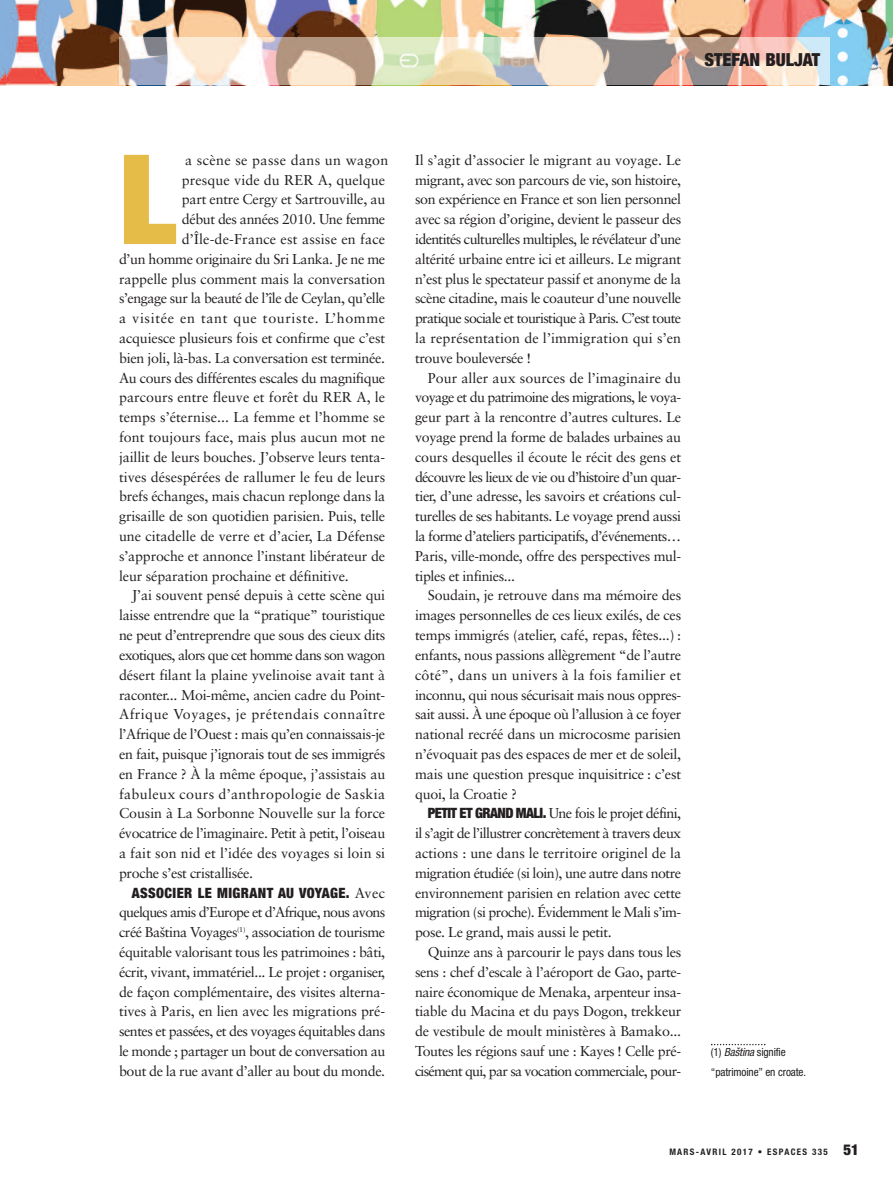
<style>
.page{position:relative;width:893px;height:1178px;background:#fff}
.page>*{position:absolute;margin:0;border:0;box-sizing:border-box;transform-origin:0 0}
.t1{font:900 expanded 124.8px "Helvetica Neue";color:#e6bc48}
.t2{font:900 condensed 18px "Helvetica Neue";color:#231f20}
.t3{font:14.25px/19.8px "Sabon";letter-spacing:-.01em;color:#231f20;text-align:justify}
.t4{font:14.25px "Sabon";letter-spacing:-.03em;color:#231f20}
.t5{font:14.25px "Sabon";letter-spacing:.025em;color:#231f20}
.t6{font:14.25px "Sabon";letter-spacing:-.035em;color:#231f20}
.t7{font:14.25px "Sabon";letter-spacing:-.045em;color:#231f20}
.t8{font:14.25px "Sabon";letter-spacing:.03em;color:#231f20}
.t9{font:14.25px "Sabon";letter-spacing:.045em;color:#231f20}
.t10{font:14.25px "Sabon";letter-spacing:.015em;color:#231f20}
.t11{font:900 condensed 14.25px "Helvetica Neue";letter-spacing:.03em;color:#231f20}
.t12{font:condensed 11.25px/19.8px "Helvetica Neue";letter-spacing:-.01em;color:#231f20}
.t13{font:700 condensed 9px "Helvetica Neue";letter-spacing:.145em;color:#231f20}
.s1{font-family:"Sabon";font-weight:400;font-stretch:normal}
.s2{font-family:"Helvetica Neue";font-weight:900;font-stretch:condensed}
.s3{font-style:italic}
.s4{font-weight:900;font-size:15px}
</style>
<div class="page">
<img style="left:6px;top:0;width:887px;height:85px">
<img style="left:0;top:0;width:6px;height:85px">
<img style="left:119px;top:37px;width:710px;height:47px">
<svg style="left:711px;top:1044px;width:54px;height:1px"></svg>
<p class="t2" style="left:705px;top:53px;width:117px">STEFAN BULJAT</p>
<h1 class="t1" style="left:119px;top:155px;width:59px">L</h1>
<p class="t5" style="left:185px;top:154px;width:205px">a scène se passe dans un wagon</p>
<p class="t3" style="left:182px;top:171px;width:205px">presque vide du RER A, quelque</p>
<p class="t3" style="left:182px;top:191px;width:205px">part entre Cergy et Sartrouville, au</p>
<p class="t4" style="left:182px;top:213px;width:205px">début des années 2010. Une femme</p>
<p class="t10" style="left:182px;top:233px;width:205px">d’Île-de-France est assise en face</p>
<p class="t3" style="left:119px;top:250px;width:268px">d’un homme originaire du Sri Lanka. Je ne me</p>
<p class="t3" style="left:119px;top:270px;width:268px">rappelle plus comment mais la conversation</p>
<p class="t6" style="left:119px;top:292px;width:268px">s’engage sur la beauté de l’île de Ceylan, qu’elle</p>
<p class="t9" style="left:119px;top:312px;width:268px">a visitée en tant que touriste. L’homme</p>
<p class="t3" style="left:119px;top:329px;width:268px">acquiesce plusieurs fois et confirme que c’est</p>
<p class="t3" style="left:119px;top:349px;width:268px">bien joli, là-bas. La conversation est terminée.</p>
<p class="t3" style="left:119px;top:369px;width:268px">Au cours des différentes escales du magnifique</p>
<p class="t3" style="left:119px;top:389px;width:268px">parcours entre fleuve et forêt du RER A, le</p>
<p class="t3" style="left:119px;top:408px;width:268px">temps s’éternise... La femme et l’homme se</p>
<p class="t3" style="left:119px;top:428px;width:268px">font toujours face, mais plus aucun mot ne</p>
<p class="t3" style="left:119px;top:448px;width:268px">jaillit de leurs bouches. J’observe leurs tenta-</p>
<p class="t3" style="left:119px;top:468px;width:268px">tives désespérées de rallumer le feu de leurs</p>
<p class="t3" style="left:119px;top:488px;width:268px">brefs échanges, mais chacun replonge dans la</p>
<p class="t3" style="left:119px;top:507px;width:268px">grisaille de son quotidien parisien. Puis, telle</p>
<p class="t3" style="left:119px;top:527px;width:268px">une citadelle de verre et d’acier, La Défense</p>
<p class="t3" style="left:119px;top:547px;width:268px">s’approche et annonce l’instant libérateur de</p>
<p class="t3" style="left:119px;top:567px;width:231px">leur séparation prochaine et définitive.</p>
<p class="t3" style="left:132px;top:587px;width:255px">J’ai souvent pensé depuis à cette scène qui</p>
<p class="t3" style="left:119px;top:606px;width:268px">laisse entrendre que la “pratique” touristique</p>
<p class="t3" style="left:119px;top:626px;width:268px">ne peut d’entreprendre que sous des cieux dits</p>
<p class="t7" style="left:119px;top:649px;width:268px">exotiques, alors que cet homme dans son wagon</p>
<p class="t3" style="left:119px;top:666px;width:268px">désert filant la plaine yvelinoise avait tant à</p>
<p class="t3" style="left:119px;top:686px;width:268px">raconter... Moi-même, ancien cadre du Point-</p>
<p class="t8" style="left:119px;top:708px;width:268px">Afrique Voyages, je prétendais connaître</p>
<p class="t4" style="left:119px;top:728px;width:268px">l’Afrique de l’Ouest : mais qu’en connaissais-je</p>
<p class="t3" style="left:119px;top:745px;width:268px">en fait, puisque j’ignorais tout de ses immigrés</p>
<p class="t3" style="left:119px;top:765px;width:268px">en France ? À la même époque, j’assistais au</p>
<p class="t5" style="left:119px;top:787px;width:268px">fabuleux cours d’anthropologie de Saskia</p>
<p class="t3" style="left:119px;top:804px;width:268px">Cousin à La Sorbonne Nouvelle sur la force</p>
<p class="t4" style="left:119px;top:827px;width:268px">évocatrice de l’imaginaire. Petit à petit, l’oiseau</p>
<p class="t3" style="left:119px;top:844px;width:268px">a fait son nid et l’idée des voyages si loin si</p>
<p class="t3" style="left:119px;top:864px;width:135px">proche s’est cristallisée.</p>
<p class="t11" style="left:132px;top:887px;width:255px">ASSOCIER LE MIGRANT AU VOYAGE. <span class="s1">Avec</span></p>
<p class="t3" style="left:119px;top:903px;width:268px">quelques amis d’Europe et d’Afrique, nous avons créé Baština Voyages<sup>(1)</sup>, association de tourisme équitable valorisant tous les patrimoines : bâti, écrit, vivant, immatériel... Le projet : organiser, de façon complémentaire, des visites alterna&shy;tives à Paris, en lien avec les migrations pré&shy;sentes et passées, et des voyages équitables dans le monde ; partager un bout de conversation au bout de la rue avant d’aller au bout du monde.</p>
<p class="t3" style="left:415px;top:151px;width:268px">Il s’agit d’associer le migrant au voyage. Le migrant, avec son parcours de vie, son histoire, son expérience en France et son lien personnel avec sa région d’origine, devient le passeur des identités culturelles multiples, le révélateur d’une altérité urbaine entre ici et ailleurs. Le migrant n’est plus le spectateur passif et anonyme de la scène citadine, mais le coauteur d’une nouvelle pratique sociale et touristique à Paris. C’est toute la représentation de l’immigration qui s’en trouve bouleversée !</p>
<p class="t3" style="left:415px;top:369px;width:268px;text-indent:13px">Pour aller aux sources de l’imaginaire du voyage et du patrimoine des migrations, le voya&shy;geur part à la rencontre d’autres cultures. Le voyage prend la forme de balades urbaines au cours desquelles il écoute le récit des gens et découvre les lieux de vie ou d’histoire d’un quar&shy;tier, d’une adresse, les savoirs et créations cul&shy;turelles de ses habitants. Le voyage prend aussi la forme d’ateliers participatifs, d’événements… Paris, ville-monde, offre des perspectives mul&shy;tiples et infinies...</p>
<p class="t3" style="left:415px;top:587px;width:268px;text-indent:13px">Soudain, je retrouve dans ma mémoire des images personnelles de ces lieux exilés, de ces temps immigrés (atelier, café, repas, fêtes...) : enfants, nous passions allègrement “de l’autre côté”, dans un univers à la fois familier et inconnu, qui nous sécurisait mais nous oppres&shy;sait aussi. À une époque où l’allusion à ce foyer national recréé dans un microcosme parisien n’évoquait pas des espaces de mer et de soleil, mais une question presque inquisitrice : c’est quoi, la Croatie ?</p>
<p class="t3" style="left:415px;top:804px;width:268px;text-indent:13px"><span class="s2">PETIT ET GRAND MALI.</span> Une fois le projet défini, il s’agit de l’illustrer concrètement à travers deux actions : une dans le territoire originel de la migration étudiée (si loin), une autre dans notre environnement parisien en relation avec cette migration (si proche). Évidemment le Mali s’im&shy;pose. Le grand, mais aussi le petit.</p>
<p class="t3" style="left:415px;top:943px;width:268px;text-indent:13px">Quinze ans à parcourir le pays dans tous les sens : chef d’escale à l’aéroport de Gao, parte&shy;naire économique de Menaka, arpenteur insa&shy;tiable du Macina et du pays Dogon, trekkeur de vestibule de moult ministères à Bamako...<br>Toutes les régions sauf une : Kayes ! Celle pré&shy;cisément qui, par sa vocation commerciale, pour-</p>
<p class="t12" style="left:711px;top:1043px;width:97px">(1) <span class="s3">Baština</span> signifie “patrimoine” en croate.</p>
<p class="t13" style="left:669px;top:1144px;width:191px">MARS-AVRIL 2017 • ESPACES 335 <span class="s4">51</span></p>
</div>
